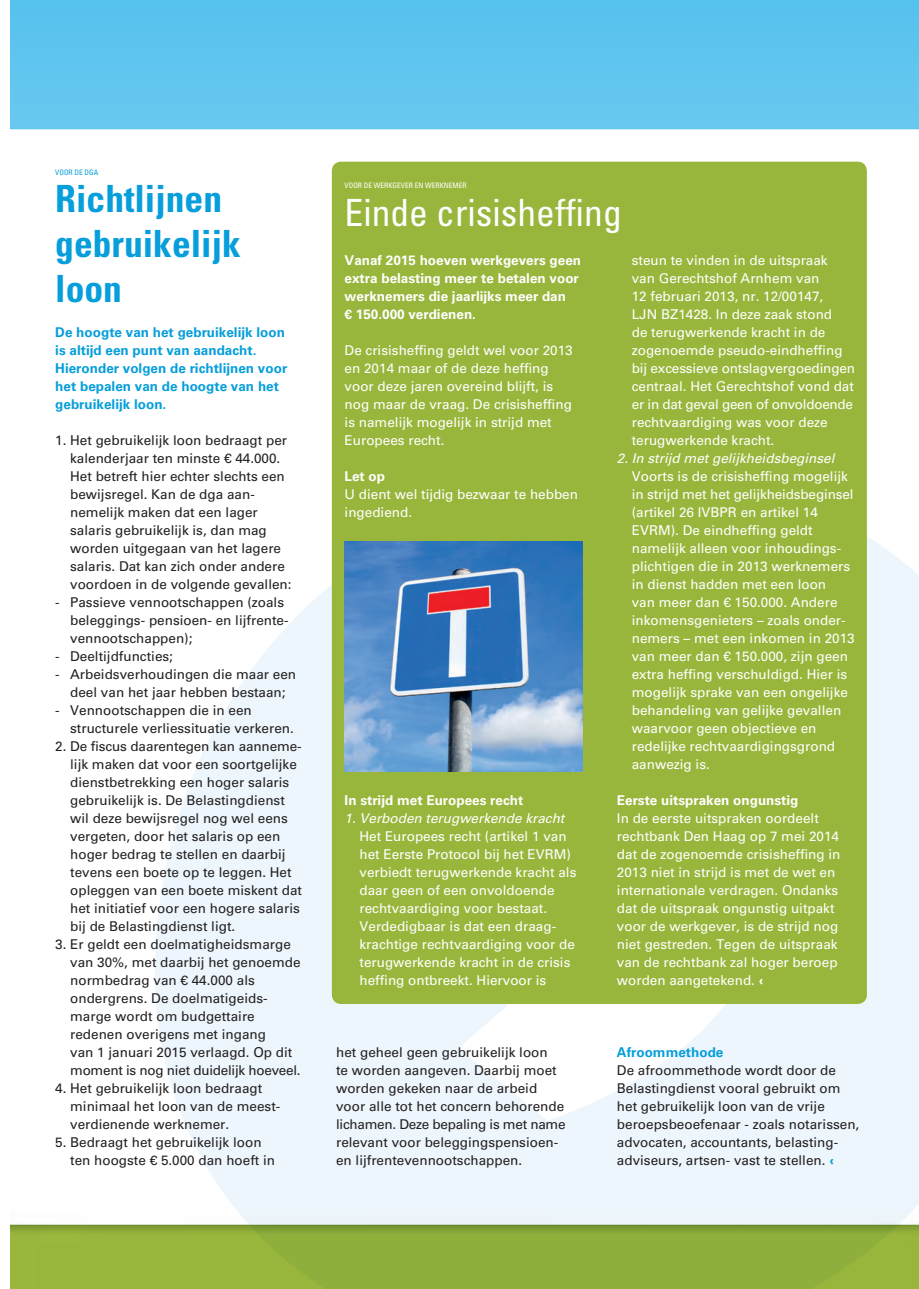
<style>
.page{position:relative;width:919px;height:1289px;background:#fff}
.page>*{position:absolute;margin:0;border:0;box-sizing:border-box;transform-origin:0 0}
.t1{font:700 condensed 37.5px/45px "Univers LT Std";color:#069edb}
.t2{font:condensed 37.5px "Univers LT Std";color:#fff}
.t3{font:13.5px/18px "Univers LT Std";color:#231f20}
.t4{font:13.5px/18px "Univers LT Std";color:#fff}
.t5{font:700 13.5px/18px "Univers LT Std";color:#fff}
.t6{font:700 13.5px/18px "Univers LT Std";color:#069edb}
.t7{font:italic 13.5px "Univers LT Std";color:#fff}
.t8{font:condensed 7.5px "Univers LT Std";color:#fff}
.t9{font:condensed 7.5px "Univers LT Std";color:#069edb}
.s1{font-family:"Zurich BT";font-weight:700}
.s2{font-family:"Zurich BT";font-weight:700;color:#069edb}
</style>
<div class="page">
<svg style="left:155px;top:475px;width:763px;height:728px;fill:#edf6fc"></svg>
<img style="left:11px;top:0;width:907px;height:130px">
<img style="left:11px;top:1203px;width:907px;height:85px">
<div style="left:332px;top:162px;width:534px;height:841px;background:#99b63c;border-radius:9px"></div>
<img style="left:344px;top:541px;width:239px;height:230px">
<p class="t9" style="left:55px;top:167px;width:44px">VOOR DE DGA</p>
<p class="t1" style="left:55px;top:176px;width:168px">Richtlijnen</p>
<p class="t1" style="left:55px;top:221px;width:187px">gebruikelijk loon</p>
<p class="t6" style="left:55px;top:323px;width:233px">De hoogte van het gebruikelijk loon is altijd een punt van aandacht.<br>Hieronder volgen de richtlijnen voor het bepalen van de hoogte van het gebruikelijk loon.</p>
<p class="t3" style="left:70px;top:431px;width:223px;text-indent:-15px">1. Het gebruikelijk loon bedraagt per kalenderjaar ten minste € 44.000.<br>Het betreft hier echter slechts een bewijsregel. Kan de dga aan&shy;nemelijk maken dat een lager salaris gebruikelijk is, dan mag worden uitgegaan van het lagere salaris. Dat kan zich onder andere voordoen in de volgende gevallen:</p>
<p class="t3" style="left:70px;top:593px;width:220px;text-indent:-15px">- Passieve vennootschappen (zoals beleggings- pensioen- en lijfrente&shy;vennootschappen);</p>
<p class="t3" style="left:55px;top:647px;width:119px">- Deeltijdfuncties;</p>
<p class="t3" style="left:55px;top:665px;width:242px;text-align:center">- Arbeidsverhoudingen die maar een deel van het jaar hebben bestaan;</p>
<p class="t3" style="left:70px;top:701px;width:225px;text-indent:-15px">- Vennootschappen die in een structurele verliessituatie verkeren.</p>
<p class="t3" style="left:55px;top:737px;width:248px">2. De fiscus daarentegen kan aanneme-</p>
<p class="t3" style="left:70px;top:755px;width:233px">lijk maken dat voor een soortgelijke dienstbetrekking een hoger salaris gebruikelijk is. De Belastingdienst wil deze bewijsregel nog wel eens vergeten, door het salaris op een hoger bedrag te stellen en daarbij tevens een boete op te leggen. Het opleggen van een boete miskent dat het initiatief voor een hogere salaris bij de Belastingdienst ligt.</p>
<p class="t3" style="left:70px;top:935px;width:232px;text-indent:-15px">3. Er geldt een doelmatigheidsmarge van 30%, met daarbij het genoemde normbedrag van € 44.000 als ondergrens. De doelmatigeids&shy;marge wordt om budgettaire redenen overigens met ingang<br>van 1 januari 2015 verlaagd. Op dit moment is nog niet duidelijk hoeveel.</p>
<p class="t3" style="left:70px;top:1079px;width:212px;text-indent:-15px">4. Het gebruikelijk loon bedraagt minimaal het loon van de meest-</p>
<p class="t3" style="left:70px;top:1115px;width:161px">verdienende werknemer.</p>
<p class="t3" style="left:70px;top:1133px;width:206px;text-indent:-15px">5. Bedraagt het gebruikelijk loon ten hoogste € 5.000 dan hoeft in</p>
<p class="t8" style="left:344px;top:181px;width:124px">VOOR DE WERKGEVER EN WERKNEMER</p>
<p class="t2" style="left:344px;top:189px;width:279px">Einde crisisheffing</p>
<p class="t5" style="left:344px;top:251px;width:238px">Vanaf 2015 hoeven werkgevers geen extra belasting meer te betalen voor werknemers die jaarlijks meer dan</p>
<p class="t5" style="left:344px;top:305px;width:133px">€ 150.000 verdienen.</p>
<p class="t4" style="left:344px;top:341px;width:230px">De crisisheffing geldt wel voor 2013 en 2014 maar of de deze heffing voor deze jaren overeind blijft, is nog maar de vraag. De crisisheffing is namelijk mogelijk in strijd met<br>Europees recht.</p>
<p class="t5" style="left:344px;top:467px;width:42px">Let op</p>
<p class="t4" style="left:344px;top:485px;width:235px">U dient wel tijdig bezwaar te hebben ingediend.</p>
<p class="t5" style="left:344px;top:791px;width:180px">In strijd met Europees recht</p>
<p class="t7" style="left:344px;top:810px;width:221px">1. Verboden terugwerkende kracht</p>
<p class="t4" style="left:359px;top:827px;width:218px">Het Europees recht (artikel 1 van het Eerste Protocol bij het EVRM) verbiedt terugwerkende kracht als daar geen of een onvoldoende rechtvaardiging voor bestaat.<br>Verdedigbaar is dat een draag-</p>
<p class="t4" style="left:359px;top:935px;width:217px">krachtige rechtvaardiging voor de terugwerkende kracht in de crisis heffing ontbreekt. Hiervoor is</p>
<p class="t3" style="left:336px;top:1043px;width:231px">het geheel geen gebruikelijk loon<br>te worden aangeven. Daarbij moet worden gekeken naar de arbeid voor alle tot het concern behorende lichamen. Deze bepaling is met name</p>
<p class="t3" style="left:336px;top:1133px;width:224px">relevant voor beleggingspensioen&shy;en lijfrentevennootschappen.</p>
<p class="t4" style="left:631px;top:251px;width:202px">steun te vinden in de uitspraak van Gerechtshof Arnhem van<br>12 februari 2013, nr. 12/00147,<br>LJN BZ1428. In deze zaak stond</p>
<p class="t4" style="left:631px;top:323px;width:225px">de terugwerkende kracht in de zogenoemde pseudo-eindheffing bij excessieve ontslagvergoedingen centraal. Het Gerechtshof vond dat er in dat geval geen of onvoldoende rechtvaardiging was voor deze terugwerkende kracht.</p>
<p class="t7" style="left:617px;top:450px;width:219px">2. In strijd met gelijkheidsbeginsel</p>
<p class="t4" style="left:631px;top:467px;width:223px">Voorts is de crisisheffing mogelijk in strijd met het gelijkheidsbeginsel (artikel 26 IVBPR en artikel 14<br>EVRM). De eindheffing geldt namelijk alleen voor inhoudings&shy;plichtigen die in 2013 werknemers in dienst hadden met een loon<br>van meer dan € 150.000. Andere inkomensgenieters – zoals onder-</p>
<p class="t4" style="left:631px;top:629px;width:224px">nemers – met een inkomen in 2013 van meer dan € 150.000, zijn geen extra heffing verschuldigd. Hier is mogelijk sprake van een ongelijke behandeling van gelijke gevallen waarvoor geen objectieve en redelijke rechtvaardigingsgrond aanwezig is.</p>
<p class="t5" style="left:617px;top:791px;width:183px">Eerste uitspraken ongunstig</p>
<p class="t4" style="left:617px;top:809px;width:225px">In de eerste uitspraken oordeelt rechtbank Den Haag op 7 mei 2014 dat de zogenoemde crisisheffing in<br>2013 niet in strijd is met de wet en internationale verdragen. Ondanks dat de uitspraak ongunstig uitpakt voor de werkgever, is de strijd nog niet gestreden. Tegen de uitspraak van de rechtbank zal hoger beroep worden aangetekend. <span class="s1">‹</span></p>
<p class="t6" style="left:617px;top:1043px;width:108px">Afroommethode</p>
<p class="t3" style="left:617px;top:1061px;width:244px">De afroommethode wordt door de Belastingdienst vooral gebruikt om het gebruikelijk loon van de vrije beroepsbeoefenaar - zoals notarissen, advocaten, accountants, belasting&shy;adviseurs, artsen- vast te stellen. <span class="s2">‹</span></p>
</div>
